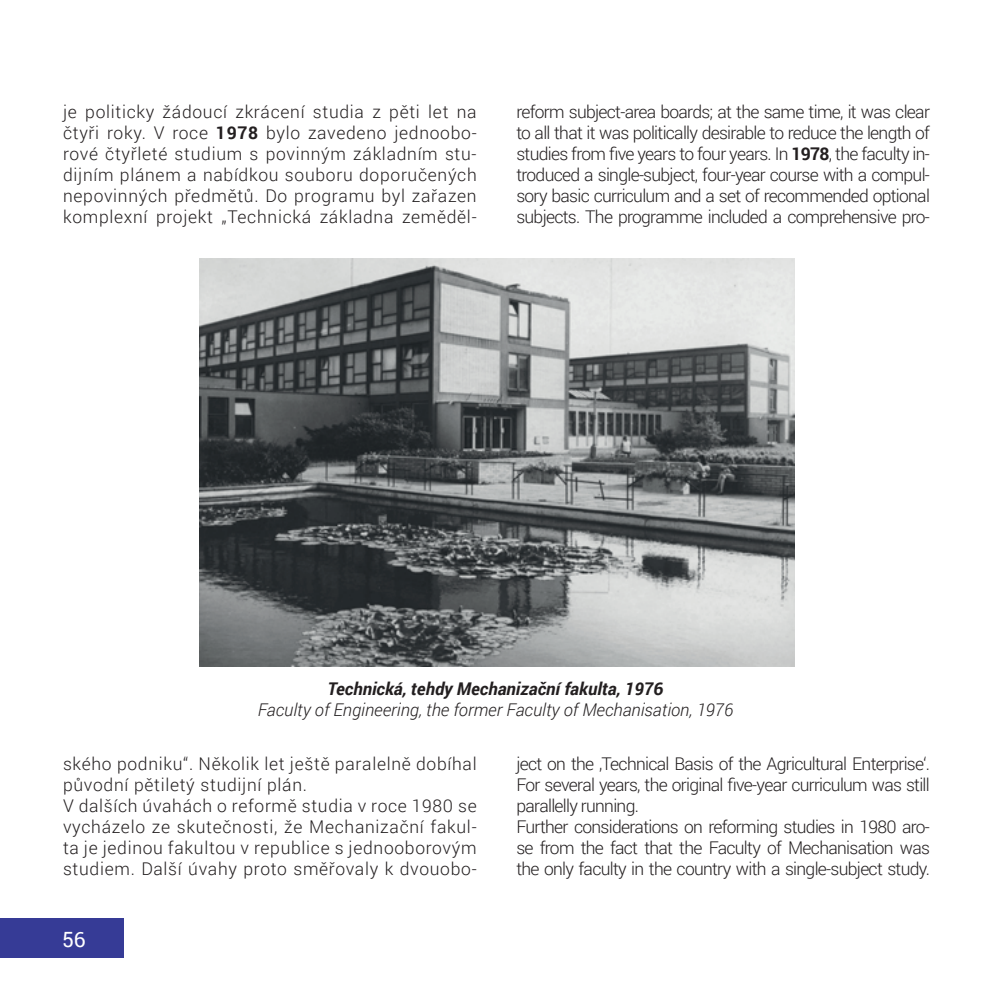
<style>
.page{position:relative;width:993px;height:993px;background:#fff}
.page>*{position:absolute;margin:0;border:0;box-sizing:border-box;transform-origin:0 0}
.t1{font:21px "Roboto";color:#fff}
.t2{font:300 17.5px/21px "Roboto";letter-spacing:-.04em;color:#231f20;text-align:justify}
.t3{font:300 17.5px/21px "Roboto";letter-spacing:.04em;color:#231f20}
.t4{font:italic 300 17.5px "Roboto";color:#231f20}
.t5{font:italic 700 17.5px "Roboto";color:#231f20}
.s1{font-weight:700}
</style>
<div class="page">
<div style="left:0;top:918px;width:124px;height:39px;background:#363b96"></div>
<img style="left:199px;top:258px;width:595px;height:408px">
<p class="t2" style="left:63px;top:100px;width:415px">je politicky žádoucí zkrácení studia z pěti let na čtyři roky. V roce <span class="s1">1978</span> bylo zavedeno jednoobo&shy;rové čtyřleté studium s povinným základním stu&shy;dijním plánem a nabídkou souboru doporučených nepovinných předmětů. Do programu byl zařazen komplexní projekt „Technická základna zeměděl-</p>
<p class="t2" style="left:516px;top:100px;width:415px">reform subject-area boards; at the same time, it was clear to all that it was politically desirable to reduce the length of studies from five years to four years. In <span class="s1">1978</span>, the faculty in&shy;troduced a single-subject, four-year course with a compul&shy;sory basic curriculum and a set of recommended optional subjects. The programme included a comprehensive pro-</p>
<p class="t5" style="left:327px;top:676px;width:337px">Technická, tehdy Mechanizační fakulta, 1976</p>
<p class="t4" style="left:257px;top:697px;width:477px">Faculty of Engineering, the former Faculty of Mechanisation, 1976</p>
<p class="t3" style="left:63px;top:752px;width:415px">ského podniku“. Několik let ještě paralelně dobíhal původní pětiletý studijní plán.<br>V dalších úvahách o reformě studia v roce 1980 se vycházelo ze skutečnosti, že Mechanizační fakul&shy;ta je jedinou fakultou v republice s jednooborovým studiem. Další úvahy proto směřovaly k dvouobo-</p>
<p class="t2" style="left:516px;top:752px;width:415px;text-align:left">ject on the ‚Technical Basis of the Agricultural Enterprise‘.<br>For several years, the original five-year curriculum was still parallelly running.<br>Further considerations on reforming studies in 1980 aro&shy;se from the fact that the Faculty of Mechanisation was the only faculty in the country with a single-subject study.</p>
<p class="t1" style="left:62px;top:924px;width:25px">56</p>
</div>
